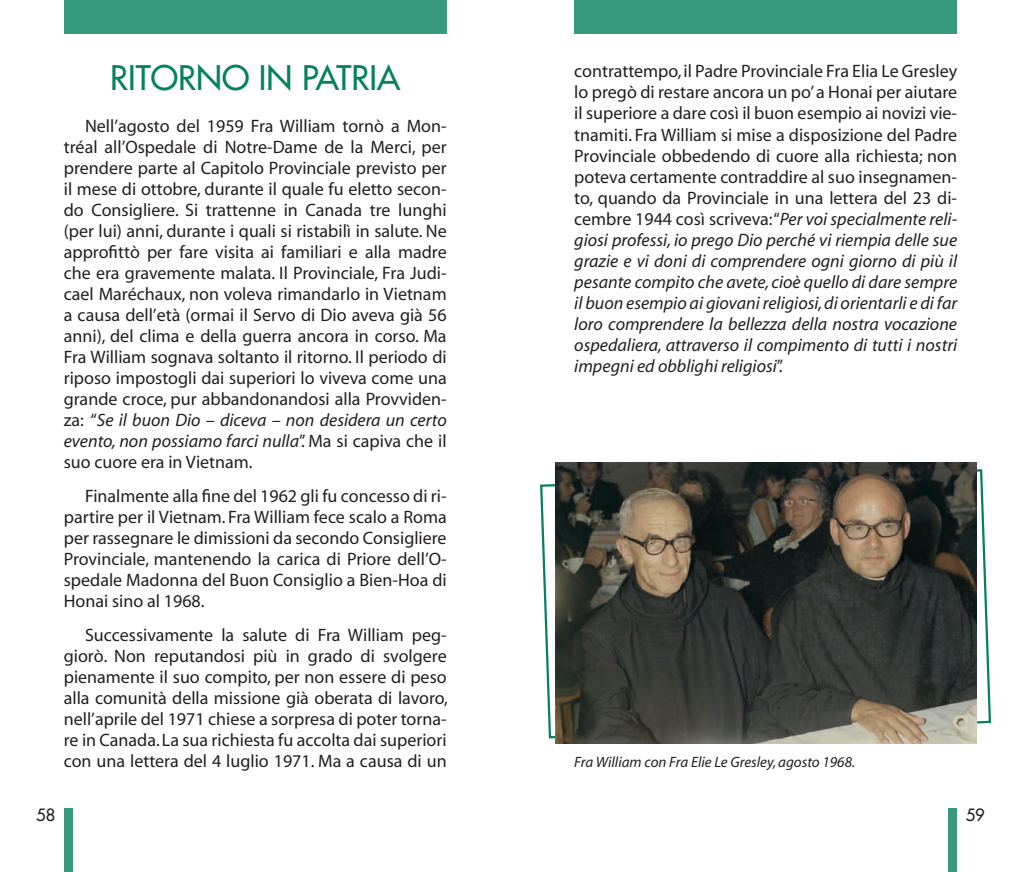
<style>
.page{position:relative;width:1021px;height:872px;background:#fff}
.page>*{position:absolute;margin:0;border:0;box-sizing:border-box;transform-origin:0 0}
.t1{font:33px "Futura";color:#06815e}
.t2{font:18px/21px "Myriad";color:#231f20;text-align:justify}
.t3{font:16.5px "Futura";color:#231f20}
.t4{font:italic 15px "Myriad";color:#231f20}
.s1{font-style:italic}
</style>
<div class="page">
<div style="left:64px;top:808px;width:8px;height:64px;background:#379a7e"></div>
<div style="left:948px;top:808px;width:9px;height:64px;background:#379a7e"></div>
<div style="left:64px;top:0;width:382px;height:34px;background:#379a7e"></div>
<div style="left:574px;top:0;width:383px;height:34px;background:#379a7e"></div>
<svg style="left:540px;top:468px;width:452px;height:271px"></svg>
<img style="left:555px;top:462px;width:421px;height:281px">
<h1 class="t1" style="left:110px;top:56px;width:291px">RITORNO IN PATRIA</h1>
<p class="t2" style="left:64px;top:116px;width:384px;text-indent:21px">Nell’agosto del 1959 Fra William tornò a Mon&shy;tréal all’Ospedale di Notre-Dame de la Merci, per prendere parte al Capitolo Provinciale previsto per il mese di ottobre, durante il quale fu eletto secon&shy;do Consigliere. Si trattenne in Canada tre lunghi (per lui) anni, durante i quali si ristabilì in salute. Ne approfittò per fare visita ai familiari e alla madre che era gravemente malata. Il Provinciale, Fra Judi&shy;cael Maréchaux, non voleva rimandarlo in Vietnam a causa dell’età (ormai il Servo di Dio aveva già 56 anni), del clima e della guerra ancora in corso. Ma Fra William sognava soltanto il ritorno. Il periodo di riposo impostogli dai superiori lo viveva come una grande croce, pur abbandonandosi alla Provviden&shy;za: “<span class="s1">Se il buon Dio – diceva – non desidera un certo evento, non possiamo farci nulla</span>”. Ma si capiva che il suo cuore era in Vietnam.</p>
<p class="t2" style="left:64px;top:486px;width:384px;text-indent:21px">Finalmente alla fine del 1962 gli fu concesso di ri&shy;partire per il Vietnam. Fra William fece scalo a Roma per rassegnare le dimissioni da secondo Consigliere Provinciale, mantenendo la carica di Priore dell’O&shy;spedale Madonna del Buon Consiglio a Bien-Hoa di Honai sino al 1968.</p>
<p class="t2" style="left:64px;top:625px;width:385px;text-indent:21px">Successivamente la salute di Fra William peg&shy;giorò. Non reputandosi più in grado di svolgere pienamente il suo compito, per non essere di peso alla comunità della missione già oberata di lavoro, nell’aprile del 1971 chiese a sorpresa di poter torna&shy;re in Canada. La sua richiesta fu accolta dai superiori con una lettera del 4 luglio 1971. Ma a causa di un</p>
<p class="t2" style="left:574px;top:62px;width:384px">contrattempo, il Padre Provinciale Fra Elia Le Gresley lo pregò di restare ancora un po’ a Honai per aiutare il superiore a dare così il buon esempio ai novizi vie&shy;tnamiti. Fra William si mise a disposizione del Padre Provinciale obbedendo di cuore alla richiesta; non poteva certamente contraddire al suo insegnamen&shy;to, quando da Provinciale in una lettera del 23 di&shy;cembre 1944 così scriveva: “<span class="s1">Per voi specialmente reli&shy;giosi professi, io prego Dio perché vi riempia delle sue grazie e vi doni di comprendere ogni giorno di più il pesante compito che avete, cioè quello di dare sempre il buon esempio ai giovani religiosi, di orientarli e di far loro comprendere la bellezza della nostra vocazione ospedaliera, attraverso il compimento di tutti i nostri impegni ed obblighi religiosi</span>”.</p>
<p class="t4" style="left:574px;top:755px;width:282px">Fra William con Fra Elie Le Gresley, agosto 1968.</p>
<p class="t3" style="left:36px;top:804px;width:21px">58</p>
<p class="t3" style="left:965px;top:804px;width:21px">59</p>
</div>
